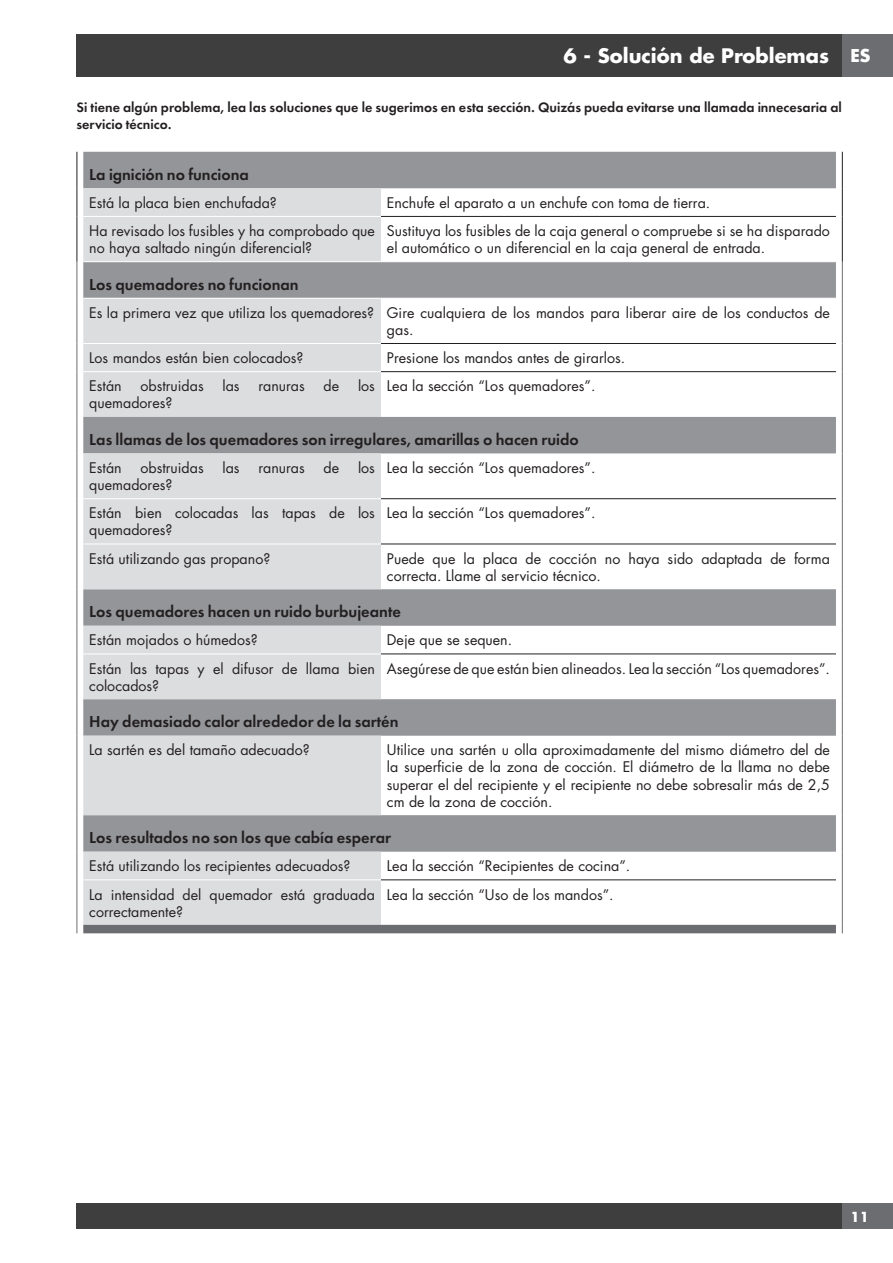
<style>
.page{position:relative;width:893px;height:1263px;background:#fff}
.page>*{position:absolute;margin:0;border:0;box-sizing:border-box;transform-origin:0 0}
.t1{font:700 19.5px "Futura";color:#fff}
.t2{font:700 17.25px "Futura";color:#fff}
.t3{font:16.5px "Futura Dem Bld";color:#231f20}
.t4{font:14.25px/17.1px "Futura";color:#231f20}
.t5{font:14.25px/17.1px "Futura Dem Bld";color:#231f20}
.t6{font:700 13.5px "Futura";color:#fff}
</style>
<div class="page">
<div style="left:77px;top:34px;width:765px;height:43px;background:#3e3e3f"></div>
<div style="left:842px;top:34px;width:51px;height:43px;background:#6c6d70"></div>
<div style="left:77px;top:1203px;width:765px;height:26px;background:#3e3e3f"></div>
<div style="left:842px;top:1203px;width:51px;height:26px;background:#6c6d70"></div>
<svg style="left:83px;top:152px;width:753px;height:146px;fill:#939598"></svg>
<svg style="left:83px;top:188px;width:298px;height:229px;background:#d0d1d3"></svg>
<svg style="left:83px;top:417px;width:753px;height:435px"></svg>
<svg style="left:83px;top:453px;width:298px;height:472px;background:#cbccce"></svg>
<svg style="left:77px;top:188px;width:1px;height:28px"></svg>
<svg style="left:842px;top:188px;width:1px;height:28px"></svg>
<hr style="left:77px;top:216px;width:1px;height:46px;background:#231f20">
<hr style="left:842px;top:216px;width:1px;height:46px;background:#231f20">
<hr style="left:77px;top:262px;width:1px;height:36px;background:#6c6d70">
<hr style="left:842px;top:262px;width:1px;height:36px;background:#6c6d70">
<hr style="left:77px;top:298px;width:1px;height:45px;background:#6c6d70">
<hr style="left:842px;top:298px;width:1px;height:45px;background:#6c6d70">
<svg style="left:77px;top:343px;width:1px;height:29px"></svg>
<svg style="left:842px;top:343px;width:1px;height:29px"></svg>
<hr style="left:77px;top:372px;width:1px;height:45px;background:#6c6d70">
<hr style="left:842px;top:372px;width:1px;height:45px;background:#6c6d70">
<hr style="left:77px;top:417px;width:1px;height:36px;background:#6c6d70">
<hr style="left:842px;top:417px;width:1px;height:36px;background:#6c6d70">
<hr style="left:77px;top:453px;width:1px;height:46px;background:#6c6d70">
<hr style="left:842px;top:453px;width:1px;height:46px;background:#6c6d70">
<hr style="left:77px;top:499px;width:1px;height:45px;background:#6c6d70">
<hr style="left:842px;top:499px;width:1px;height:45px;background:#6c6d70">
<hr style="left:77px;top:544px;width:1px;height:45px;background:#6c6d70">
<hr style="left:842px;top:544px;width:1px;height:45px;background:#6c6d70">
<hr style="left:77px;top:589px;width:1px;height:37px;background:#6c6d70">
<hr style="left:842px;top:589px;width:1px;height:37px;background:#6c6d70">
<svg style="left:77px;top:626px;width:1px;height:28px"></svg>
<svg style="left:842px;top:626px;width:1px;height:28px"></svg>
<hr style="left:77px;top:654px;width:1px;height:45px;background:#6c6d70">
<hr style="left:842px;top:654px;width:1px;height:45px;background:#6c6d70">
<hr style="left:77px;top:699px;width:1px;height:37px;background:#6c6d70">
<hr style="left:842px;top:699px;width:1px;height:37px;background:#6c6d70">
<hr style="left:77px;top:736px;width:1px;height:79px;background:#6c6d70">
<hr style="left:842px;top:736px;width:1px;height:79px;background:#6c6d70">
<hr style="left:77px;top:815px;width:1px;height:37px;background:#6c6d70">
<hr style="left:842px;top:815px;width:1px;height:37px;background:#6c6d70">
<svg style="left:77px;top:852px;width:1px;height:28px"></svg>
<svg style="left:842px;top:852px;width:1px;height:28px"></svg>
<hr style="left:77px;top:880px;width:1px;height:45px;background:#6c6d70">
<hr style="left:842px;top:880px;width:1px;height:45px;background:#6c6d70">
<hr style="left:77px;top:152px;width:1px;height:36px;background:#231f20">
<hr style="left:842px;top:152px;width:1px;height:36px;background:#231f20">
<div style="left:77px;top:925px;width:759px;height:8px;background:#6c6d70"></div>
<hr style="left:381px;top:216px;width:455px;height:1px;background:#231f20">
<hr style="left:381px;top:343px;width:455px;height:1px;background:#231f20">
<hr style="left:381px;top:371px;width:455px;height:1px;background:#231f20">
<hr style="left:381px;top:498px;width:455px;height:1px;background:#231f20">
<hr style="left:381px;top:544px;width:455px;height:1px;background:#231f20">
<hr style="left:381px;top:654px;width:455px;height:1px;background:#231f20">
<hr style="left:381px;top:879px;width:455px;height:1px;background:#231f20">
<hr style="left:83px;top:216px;width:298px;height:1px;background:#fff">
<hr style="left:83px;top:261px;width:298px;height:1px;background:#fff">
<hr style="left:381px;top:261px;width:455px;height:1px;background:#fff">
<hr style="left:83px;top:298px;width:298px;height:1px;background:#fff">
<hr style="left:83px;top:343px;width:298px;height:1px;background:#fff">
<hr style="left:83px;top:371px;width:298px;height:1px;background:#fff">
<hr style="left:83px;top:498px;width:298px;height:1px;background:#fff">
<hr style="left:83px;top:544px;width:298px;height:1px;background:#fff">
<hr style="left:83px;top:654px;width:298px;height:1px;background:#fff">
<hr style="left:83px;top:879px;width:298px;height:1px;background:#fff">
<h1 class="t1" style="left:563px;top:42px;width:267px">6 - Solución de Problemas</h1>
<p class="t2" style="left:850px;top:44px;width:22px">ES</p>
<p class="t5" style="left:77px;top:99px;width:767px">Si tiene algún problema, lea las soluciones que le sugerimos en esta sección. Quizás pueda evitarse una llamada innecesaria al servicio técnico.</p>
<p class="t3" style="left:89px;top:163px;width:161px">La ignición no funciona</p>
<p class="t4" style="left:89px;top:194px;width:189px">Está la placa bien enchufada?</p>
<p class="t4" style="left:387px;top:194px;width:325px">Enchufe el aparato a un enchufe con toma de tierra.</p>
<p class="t4" style="left:89px;top:222px;width:287px">Ha revisado los fusibles y ha comprobado que no haya saltado ningún diferencial?</p>
<p class="t4" style="left:387px;top:222px;width:444px">Sustituya los fusibles de la caja general o compruebe si se ha disparado el automático o un diferencial en la caja general de entrada.</p>
<p class="t3" style="left:89px;top:273px;width:211px">Los quemadores no funcionan</p>
<p class="t4" style="left:387px;top:304px;width:444px;text-indent:-298px">Es la primera vez que utiliza los quemadores? Gire cualquiera de los mandos para liberar aire de los conductos de gas.</p>
<p class="t4" style="left:89px;top:349px;width:216px">Los mandos están bien colocados?</p>
<p class="t4" style="left:387px;top:349px;width:240px">Presione los mandos antes de girarlos.</p>
<p class="t4" style="left:89px;top:377px;width:34px">Están</p>
<p class="t4" style="left:140px;top:377px;width:65px">obstruidas</p>
<p class="t4" style="left:222px;top:377px;width:19px">las</p>
<p class="t4" style="left:258px;top:377px;width:48px">ranuras</p>
<p class="t4" style="left:324px;top:377px;width:17px">de</p>
<p class="t4" style="left:358px;top:377px;width:18px">los</p>
<p class="t4" style="left:89px;top:394px;width:85px">quemadores?</p>
<p class="t4" style="left:387px;top:377px;width:210px">Lea la sección “Los quemadores”.</p>
<p class="t3" style="left:89px;top:428px;width:491px">Las llamas de los quemadores son irregulares, amarillas o hacen ruido</p>
<p class="t4" style="left:89px;top:459px;width:34px">Están</p>
<p class="t4" style="left:140px;top:459px;width:65px">obstruidas</p>
<p class="t4" style="left:222px;top:459px;width:19px">las</p>
<p class="t4" style="left:258px;top:459px;width:48px">ranuras</p>
<p class="t4" style="left:324px;top:459px;width:17px">de</p>
<p class="t4" style="left:358px;top:459px;width:18px">los</p>
<p class="t4" style="left:89px;top:476px;width:85px">quemadores?</p>
<p class="t4" style="left:387px;top:459px;width:210px">Lea la sección “Los quemadores”.</p>
<p class="t4" style="left:89px;top:504px;width:287px">Están bien colocadas las tapas de los quemadores?</p>
<p class="t4" style="left:387px;top:504px;width:210px">Lea la sección “Los quemadores”.</p>
<p class="t4" style="left:89px;top:550px;width:183px">Está utilizando gas propano?</p>
<p class="t4" style="left:387px;top:550px;width:444px">Puede que la placa de cocción no haya sido adaptada de forma correcta. Llame al servicio técnico.</p>
<p class="t3" style="left:89px;top:601px;width:313px">Los quemadores hacen un ruido burbujeante</p>
<p class="t4" style="left:89px;top:631px;width:170px">Están mojados o húmedos?</p>
<p class="t4" style="left:387px;top:631px;width:127px">Deje que se sequen.</p>
<p class="t4" style="left:89px;top:660px;width:287px">Están las tapas y el difusor de llama bien colocados?</p>
<p class="t4" style="left:387px;top:660px;width:444px">Asegúrese de que están bien alineados. Lea la sección “Los quemadores”.</p>
<p class="t3" style="left:89px;top:711px;width:311px">Hay demasiado calor alrededor de la sartén</p>
<p class="t4" style="left:89px;top:741px;width:222px">La sartén es del tamaño adecuado?</p>
<p class="t4" style="left:387px;top:741px;width:444px;text-align:justify">Utilice una sartén u olla aproximadamente del mismo diámetro del de la superficie de la zona de cocción. El diámetro de la llama no debe superar el del recipiente y el recipiente no debe sobresalir más de 2,5 cm de la zona de cocción.</p>
<p class="t3" style="left:89px;top:827px;width:303px">Los resultados no son los que cabía esperar</p>
<p class="t4" style="left:89px;top:857px;width:263px">Está utilizando los recipientes adecuados?</p>
<p class="t4" style="left:387px;top:857px;width:245px">Lea la sección “Recipientes de cocina”.</p>
<p class="t4" style="left:89px;top:885px;width:287px">La intensidad del quemador está graduada correctamente?</p>
<p class="t4" style="left:387px;top:885px;width:228px">Lea la sección “Uso de los mandos”.</p>
<p class="t6" style="left:850px;top:1207px;width:20px">11</p>
</div>
